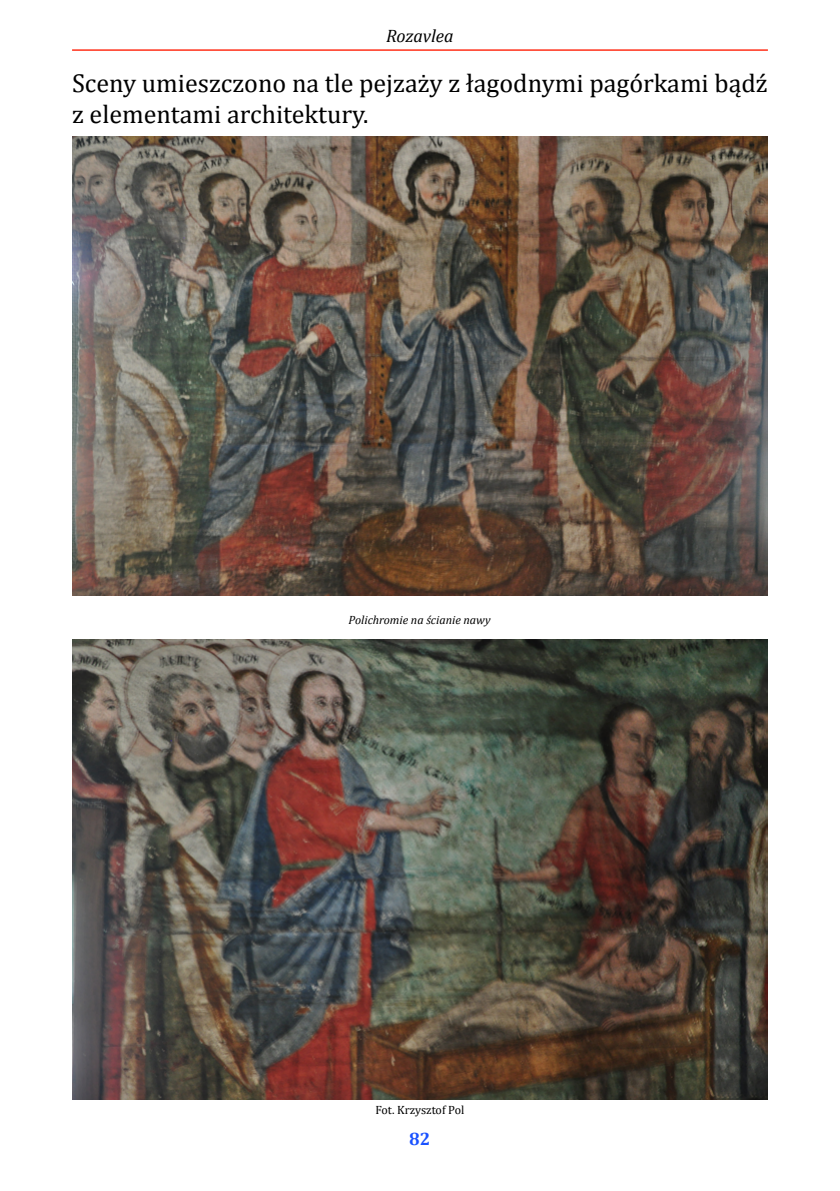
<style>
.page{position:relative;width:840px;height:1191px;background:#fff}
.page>*{position:absolute;margin:0;border:0;box-sizing:border-box;transform-origin:0 0}
.t1{font:26px/31.2px "Cambria";color:#000}
.t2{font:italic 18px "Cambria";letter-spacing:-.005em;color:#000}
.t3{font:700 18px "Cambria";color:#1a52ff}
.t4{font:italic 12px "Cambria";color:#000}
.t5{font:12px "Cambria";color:#000}
</style>
<div class="page">
<hr style="left:72px;top:49px;width:695px;height:2px;background:#ff3019">
<img style="left:72px;top:136px;width:695px;height:459px">
<img style="left:72px;top:639px;width:695px;height:460px">
<p class="t2" style="left:386px;top:24px;width:69px">Rozavlea</p>
<p class="t1" style="left:72px;top:68px;width:696px">Sceny umieszczono na tle pejzaży z łagodnymi pagórkami bądź z elementami architektury.</p>
<p class="t4" style="left:348px;top:611px;width:143px">Polichromie na ścianie nawy</p>
<p class="t5" style="left:375px;top:1103px;width:90px">Fot. Krzysztof Pol</p>
<p class="t3" style="left:409px;top:1126px;width:23px">82</p>
</div>
